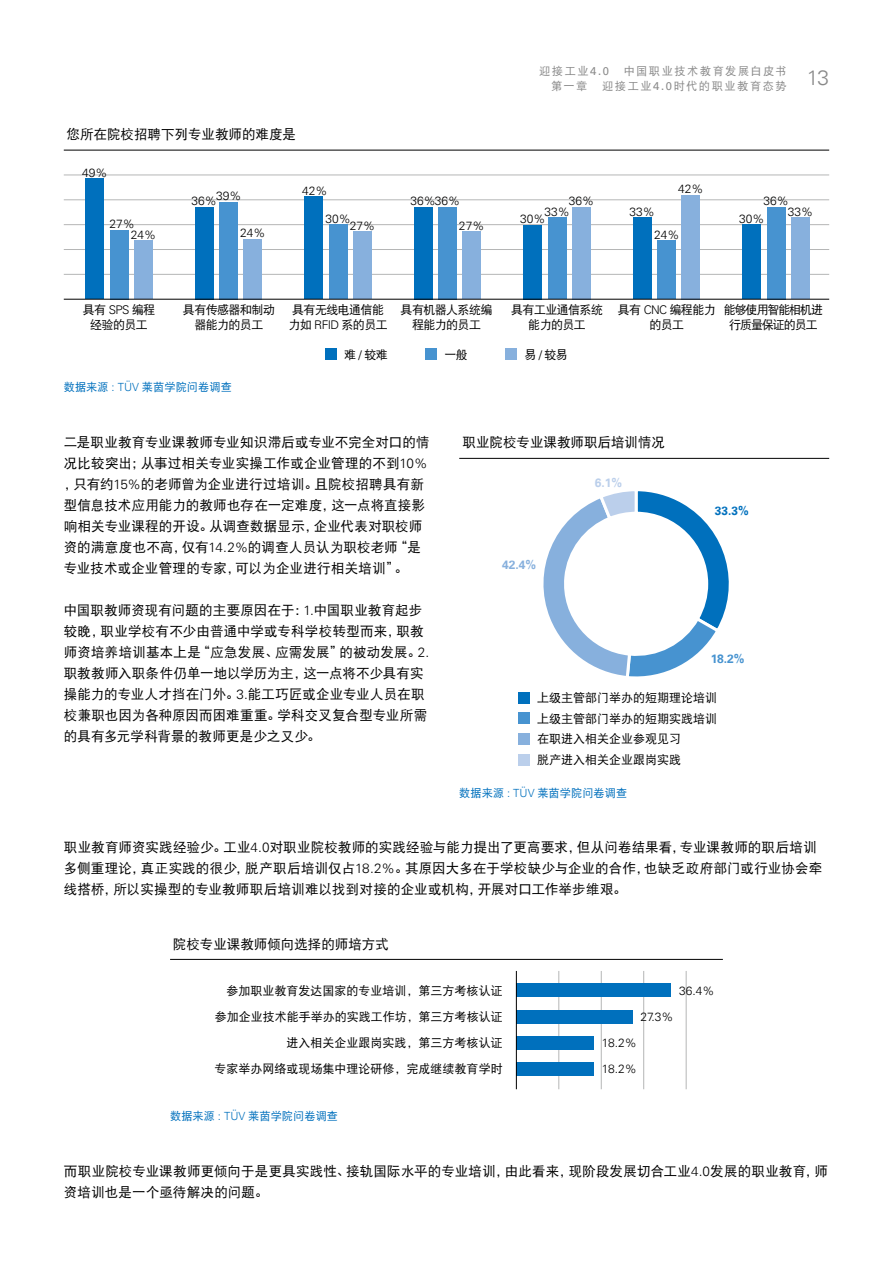
<style>
.page{position:relative;width:893px;height:1263px;background:#fff}
.page>*{position:absolute;margin:0;border:0;box-sizing:border-box;transform-origin:0 0}
.t1{font:300 21px "Univers Com 45";color:#898989}
.t2{font:13.5px/21px "DFP Hei W5";letter-spacing:.01em;color:#000}
.t3{font:12px/20.7px "DFP Hei W5";color:#000}
.t4{font:300 12px/10.6px "Univers Com 45";color:#000}
.t5{font:12px/14.4px "DFP Hei W5";letter-spacing:-.05em;color:#000;text-align:center}
.t6{font:12px/14.4px "DFP Hei W5";letter-spacing:-.09em;color:#000;text-align:center}
.t7{font:700 12px "Univers Com 65";color:#0070bd}
.t8{font:700 12px "Univers Com 65";color:#4793d0}
.t9{font:700 12px "Univers Com 65";color:#87b0dd}
.t10{font:700 12px "Univers Com 65";color:#bbcfeb}
.t11{font:11.25px "DFP Hei W5";color:#0070bd}
.t12{font:11.25px "DFP Hei W5";letter-spacing:.13em;color:#898989}
.s1{font-family:"Univers Com 55 Roman"}
.s2{font-family:"Univers Com 45";font-weight:300}
</style>
<div class="page">
<hr style="left:64px;top:150px;width:765px;height:1px;background:#000">
<hr style="left:64px;top:175px;width:765px;height:1px;background:#b5b6b6">
<hr style="left:64px;top:199px;width:765px;height:1px;background:#b5b6b6">
<hr style="left:64px;top:224px;width:765px;height:1px;background:#b5b6b6">
<hr style="left:64px;top:249px;width:765px;height:1px;background:#b5b6b6">
<hr style="left:64px;top:274px;width:765px;height:1px;background:#b5b6b6">
<div style="left:85px;top:179px;width:19px;height:120px;background:#0070bd"></div>
<div style="left:110px;top:230px;width:18px;height:69px;background:#4793d0"></div>
<div style="left:134px;top:241px;width:19px;height:58px;background:#87b0dd"></div>
<div style="left:195px;top:207px;width:19px;height:92px;background:#0070bd"></div>
<div style="left:219px;top:202px;width:19px;height:97px;background:#4793d0"></div>
<div style="left:244px;top:239px;width:18px;height:60px;background:#87b0dd"></div>
<div style="left:304px;top:196px;width:19px;height:103px;background:#0070bd"></div>
<div style="left:329px;top:224px;width:18px;height:75px;background:#4793d0"></div>
<div style="left:353px;top:231px;width:19px;height:68px;background:#87b0dd"></div>
<div style="left:414px;top:207px;width:19px;height:92px;background:#0070bd"></div>
<div style="left:438px;top:207px;width:19px;height:92px;background:#4793d0"></div>
<div style="left:462px;top:231px;width:19px;height:68px;background:#87b0dd"></div>
<div style="left:523px;top:225px;width:19px;height:74px;background:#0070bd"></div>
<div style="left:548px;top:218px;width:18px;height:81px;background:#4793d0"></div>
<div style="left:572px;top:207px;width:19px;height:92px;background:#87b0dd"></div>
<div style="left:633px;top:218px;width:19px;height:81px;background:#0070bd"></div>
<div style="left:657px;top:241px;width:19px;height:58px;background:#4793d0"></div>
<div style="left:681px;top:195px;width:19px;height:104px;background:#87b0dd"></div>
<div style="left:742px;top:224px;width:19px;height:75px;background:#0070bd"></div>
<div style="left:767px;top:207px;width:18px;height:92px;background:#4793d0"></div>
<div style="left:791px;top:218px;width:19px;height:81px;background:#87b0dd"></div>
<hr style="left:64px;top:299px;width:765px;height:1px;background:#000">
<div style="left:325px;top:348px;width:12px;height:12px;background:#0070bd"></div>
<div style="left:425px;top:348px;width:12px;height:12px;background:#4793d0"></div>
<div style="left:505px;top:348px;width:12px;height:12px;background:#87b0dd"></div>
<div style="left:518px;top:692px;width:12px;height:11px;background:#0070bd"></div>
<div style="left:518px;top:712px;width:12px;height:12px;background:#4793d0"></div>
<div style="left:518px;top:733px;width:12px;height:12px;background:#87b0dd"></div>
<div style="left:518px;top:754px;width:12px;height:11px;background:#bbcfeb"></div>
<hr style="left:459px;top:458px;width:370px;height:1px;background:#000">
<svg style="left:543px;top:491px;width:186px;height:186px"></svg>
<hr style="left:170px;top:959px;width:553px;height:1px;background:#000">
<hr style="left:558px;top:971px;width:1px;height:118px;background:#b5b6b6">
<hr style="left:601px;top:971px;width:1px;height:118px;background:#b5b6b6">
<hr style="left:643px;top:971px;width:1px;height:118px;background:#b5b6b6">
<hr style="left:686px;top:971px;width:1px;height:118px;background:#b5b6b6">
<div style="left:516px;top:983px;width:155px;height:14px;background:#0070bd"></div>
<div style="left:516px;top:1009px;width:116px;height:14px;background:#0070bd"></div>
<div style="left:516px;top:1036px;width:77px;height:13px;background:#0070bd"></div>
<div style="left:516px;top:1062px;width:77px;height:14px;background:#0070bd"></div>
<hr style="left:516px;top:971px;width:1px;height:118px;background:#000">
<p class="t2" style="left:67px;top:124px;width:231px">您所在院校招聘下列专业教师的难度是</p>
<p class="t4" style="left:82px;top:167px;width:27px">49%</p>
<p class="t4" style="left:192px;top:196px;width:27px">36%</p>
<p class="t4" style="left:411px;top:196px;width:51px">36%36%</p>
<p class="t4" style="left:302px;top:185px;width:27px">42%</p>
<p class="t4" style="left:325px;top:213px;width:27px">30%</p>
<p class="t4" style="left:216px;top:191px;width:27px">39%</p>
<p class="t4" style="left:109px;top:219px;width:27px">27%</p>
<p class="t4" style="left:350px;top:220px;width:27px">27%</p>
<p class="t4" style="left:131px;top:229px;width:27px">24%</p>
<p class="t4" style="left:459px;top:220px;width:27px">27%</p>
<p class="t4" style="left:240px;top:228px;width:27px">24%</p>
<p class="t12" style="left:539px;top:65px;width:71px">迎接工业<span class="s1">4.0</span></p>
<p class="t12" style="left:624px;top:65px;width:164px">中国职业技术教育发展白皮书</p>
<p class="t12" style="left:551px;top:80px;width:38px">第一章</p>
<p class="t12" style="left:602px;top:80px;width:186px">迎接工业<span class="s1">4.0</span>时代的职业教育态势</p>
<h1 class="t1" style="left:807px;top:65px;width:24px">13</h1>
<p class="t4" style="left:678px;top:184px;width:27px">42%</p>
<p class="t4" style="left:569px;top:196px;width:27px">36%</p>
<p class="t4" style="left:544px;top:206px;width:27px">33%</p>
<p class="t4" style="left:520px;top:214px;width:27px">30%</p>
<p class="t4" style="left:654px;top:200px;width:27px;line-height:23px;text-indent:-25px">33%<br>24%</p>
<p class="t4" style="left:788px;top:196px;width:27px;text-indent:-24px">36%<br>33%</p>
<p class="t4" style="left:739px;top:213px;width:27px">30%</p>
<p class="t5" style="left:83px;top:302px;width:74px">具有 <span class="s2">SPS</span> 编程经验的员工</p>
<p class="t5" style="left:183px;top:302px;width:93px">具有传感器和制动器能力的员工</p>
<p class="t5" style="left:288px;top:302px;width:101px">具有无线电通信能力如 <span class="s2">RFID</span> 系的员工</p>
<p class="t5" style="left:401px;top:302px;width:93px">具有机器人系统编程能力的员工</p>
<p class="t5" style="left:511px;top:302px;width:93px">具有工业通信系统能力的员工</p>
<p class="t5" style="left:618px;top:302px;width:99px">具有 <span class="s2">CNC</span> 编程能力的员工</p>
<p class="t6" style="left:724px;top:302px;width:101px">能够使用智能相机进行质量保证的员工</p>
<p class="t3" style="left:344px;top:344px;width:45px">难<span class="s2">/</span>较难</p>
<p class="t3" style="left:444px;top:344px;width:25px">一般</p>
<p class="t3" style="left:524px;top:344px;width:45px">易<span class="s2">/</span>较易</p>
<p class="t11" style="left:64px;top:381px;width:170px">数据来源 <span class="s2">: TÜV</span> 莱茵学院问卷调查</p>
<p class="t2" style="left:64px;top:432px;width:367px">二是职业教育专业课教师专业知识滞后或专业不完全对口的情况比较突出；从事过相关专业实操工作或企业管理的不到<span class="s2">10%</span>，只有约<span class="s2">15%</span>的老师曾为企业进行过培训。且院校招聘具有新型信息技术应用能力的教师也存在一定难度，这一点将直接影响相关专业课程的开设。从调查数据显示，企业代表对职校师资的满意度也不高，仅有<span class="s2">14.2%</span>的调查人员认为职校老师“是专业技术或企业管理的专家，可以为企业进行相关培训”。</p>
<p class="t2" style="left:64px;top:600px;width:367px">中国职教师资现有问题的主要原因在于：<span class="s2">1.</span>中国职业教育起步较晚，职业学校有不少由普通中学或专科学校转型而来，职教师资培养培训基本上是“应急发展、应需发展”的被动发展。<span class="s2">2.</span>职教教师入职条件仍单一地以学历为主，这一点将不少具有实操能力的专业人才挡在门外。<span class="s2">3.</span>能工巧匠或企业专业人员在职校兼职也因为各种原因而困难重重。学科交叉复合型专业所需的具有多元学科背景的教师更是少之又少。</p>
<p class="t2" style="left:462px;top:432px;width:204px">职业院校专业课教师职后培训情况</p>
<p class="t9" style="left:502px;top:558px;width:36px">42.4%</p>
<p class="t10" style="left:595px;top:475px;width:29px">6.1%</p>
<p class="t7" style="left:715px;top:504px;width:36px">33.3%</p>
<p class="t8" style="left:711px;top:651px;width:35px">18.2%</p>
<p class="t3" style="left:537px;top:687px;width:181px">上级主管部门举办的短期理论培训上级主管部门举办的短期实践培训在职进入相关企业参观见习<br>脱产进入相关企业跟岗实践</p>
<p class="t11" style="left:459px;top:786px;width:170px">数据来源 <span class="s2">: TÜV</span> 莱茵学院问卷调查</p>
<p class="t2" style="left:64px;top:837px;width:760px">职业教育师资实践经验少。工业<span class="s2">4.0</span>对职业院校教师的实践经验与能力提出了更高要求，但从问卷结果看，专业课教师的职后培训多侧重理论，真正实践的很少，脱产职后培训仅占<span class="s2">18.2%</span>。其原因大多在于学校缺少与企业的合作，也缺乏政府部门或行业协会牵线搭桥，所以实操型的专业教师职后培训难以找到对接的企业或机构，开展对口工作举步维艰。</p>
<p class="t2" style="left:173px;top:933px;width:218px">院校专业课教师倾向选择的师培方式</p>
<p class="t3" style="left:215px;top:977px;width:290px;line-height:26.1px;text-align:right">参加职业教育发达国家的专业培训，第三方考核认证参加企业技术能手举办的实践工作坊，第三方考核认证进入相关企业跟岗实践，第三方考核认证<br>专家举办网络或现场集中理论研修，完成继续教育学时</p>
<p class="t4" style="left:679px;top:985px;width:37px">36.4%</p>
<p class="t4" style="left:641px;top:1011px;width:34px">27.3%</p>
<p class="t4" style="left:602px;top:1030px;width:36px;line-height:26.1px">18.2%<br>18.2%</p>
<p class="t11" style="left:170px;top:1110px;width:170px">数据来源 <span class="s2">: TÜV</span> 莱茵学院问卷调查</p>
<p class="t2" style="left:64px;top:1160px;width:766px">而职业院校专业课教师更倾向于是更具实践性、接轨国际水平的专业培训，由此看来，现阶段发展切合工业<span class="s2">4.0</span>发展的职业教育，师资培训也是一个亟待解决的问题。</p>
</div>
